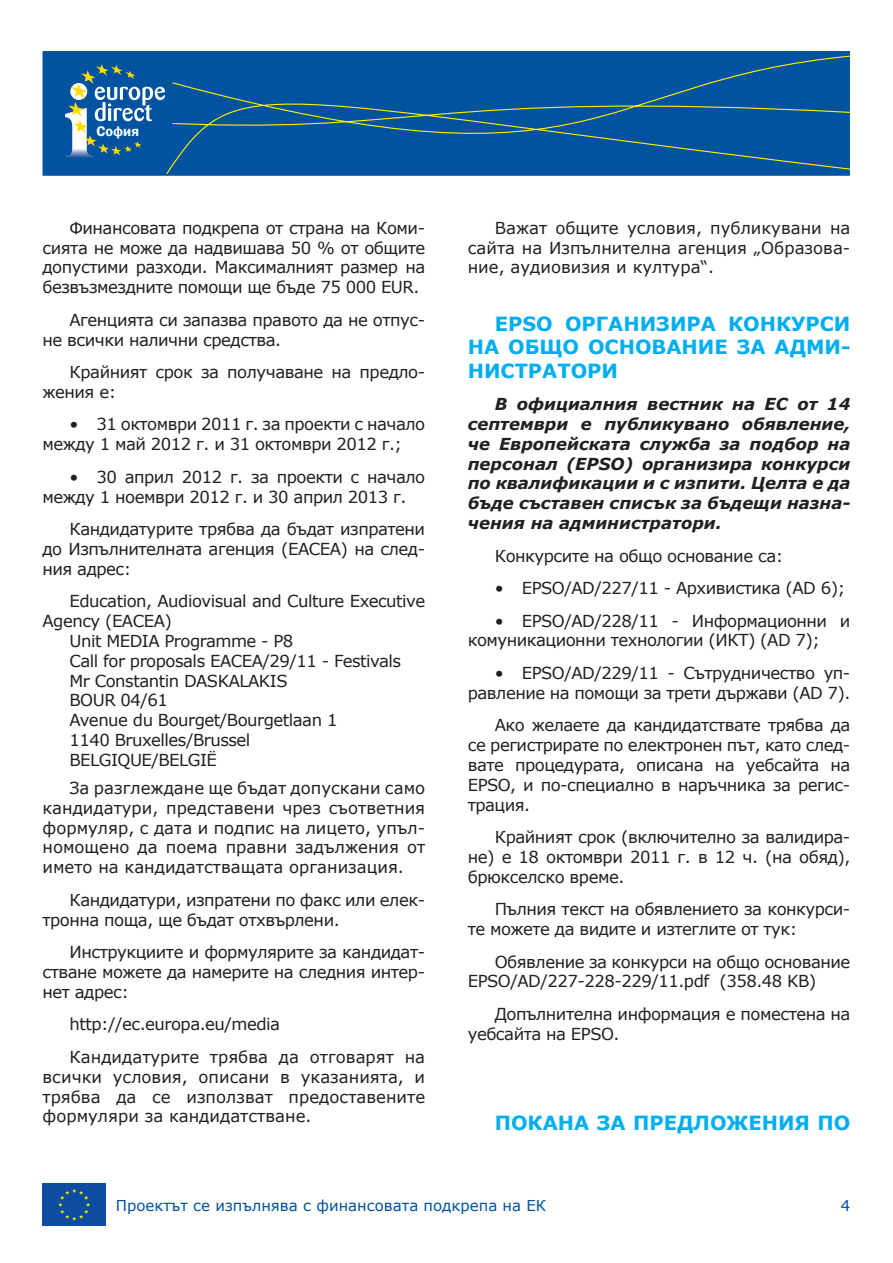
<style>
.page{position:relative;width:893px;height:1263px;background:#fff}
.page>*{position:absolute;margin:0;border:0;box-sizing:border-box;transform-origin:0 0}
.t1{font:700 19.5px/23.4px "Verdana";color:#00aeef;text-align:justify}
.t2{font:16.5px/19.8px "Verdana";letter-spacing:-.03em;color:#231f20}
.t3{font:italic 700 16.5px/19.8px "Verdana";color:#231f20;text-align:justify}
.t4{font:16.5px/32.5px "Verdana";color:#231f20}
.t5{font:15px "Verdana";color:#0153a0}
.t6{font:600 14.25px "Franklin Gothic";color:#fff}
</style>
<div class="page">
<div style="left:43px;top:51px;width:807px;height:125px;background:#0153a0"></div>
<svg style="left:128px;top:55px;width:722px;height:121px"></svg>
<div style="left:57px;top:57px;width:115px;height:110px;background:#0153a0;border-radius:10px"></div>
<svg style="left:65px;top:64px;width:100px;height:94px"></svg>
<div style="left:43px;top:1183px;width:63px;height:43px;background:#0d4da1"></div>
<svg style="left:58px;top:1189px;width:32px;height:31px"></svg>
<p class="t6" style="left:96px;top:123px;width:44px">София</p>
<p class="t2" style="left:43px;top:218px;width:384px;text-align:justify;text-indent:27px">Финансовата подкрепа от страна на Коми&shy;сията не може да надвишава 50 % от общите допустими разходи. Максималният размер на безвъзмездните помощи ще бъде 75 000 EUR.</p>
<p class="t2" style="left:43px;top:310px;width:384px;text-indent:27px">Агенцията си запазва правото да не отпус&shy;не всички налични средства.</p>
<p class="t2" style="left:43px;top:362px;width:384px;text-indent:27px">Крайният срок за получаване на предло&shy;жения е:</p>
<p class="t2" style="left:43px;top:414px;width:384px;text-indent:27px">• 31 октомври 2011 г. за проекти с начало между 1 май 2012 г. и 31 октомври 2012 г.;</p>
<p class="t2" style="left:42px;top:467px;width:384px;text-indent:27px">• 30 април 2012 г. за проекти с начало между 1 ноември 2012 г. и 30 април 2013 г.</p>
<p class="t2" style="left:42px;top:519px;width:384px;text-align:justify;text-indent:27px">Кандидатурите трябва да бъдат изпратени до Изпълнителната агенция (EACEA) на след&shy;ния адрес:</p>
<p class="t2" style="left:69px;top:591px;width:357px">Education, Audiovisual and Culture Executive</p>
<p class="t2" style="left:42px;top:611px;width:131px">Agency (EACEA)</p>
<p class="t2" style="left:69px;top:631px;width:225px">Unit MEDIA Programme - P8</p>
<p class="t2" style="left:69px;top:651px;width:333px">Call for proposals EACEA/29/11 - Festivals</p>
<p class="t2" style="left:69px;top:670px;width:220px">Mr Constantin DASKALAKIS</p>
<p class="t2" style="left:69px;top:690px;width:100px">BOUR 04/61</p>
<p class="t2" style="left:69px;top:710px;width:269px">Avenue du Bourget/Bourgetlaan 1</p>
<p class="t2" style="left:69px;top:730px;width:182px">1140 Bruxelles/Brussel</p>
<p class="t2" style="left:69px;top:750px;width:149px">BELGIQUE/BELGIË</p>
<p class="t2" style="left:42px;top:778px;width:384px;text-align:justify;text-indent:27px">За разглеждане ще бъдат допускани само кандидатури, представени чрез съответния формуляр, с дата и подпис на лицето, упъл&shy;номощено да поема правни задължения от името на кандидатстващата организация.</p>
<p class="t2" style="left:42px;top:890px;width:384px;text-indent:27px">Кандидатури, изпратени по факс или елек&shy;тронна поща, ще бъдат отхвърлени.</p>
<p class="t2" style="left:42px;top:942px;width:384px;text-align:justify;text-indent:27px">Инструкциите и формулярите за кандидат&shy;стване можете да намерите на следния интер&shy;нет адрес:</p>
<p class="t4" style="left:69px;top:1008px;width:357px">http://ec.europa.eu/media<br>Кандидатурите трябва да отговарят на</p>
<p class="t2" style="left:42px;top:1066px;width:384px;text-align:justify">всички условия, описани в указанията, и трябва да се използват предоставените формуляри за кандидатстване.</p>
<p class="t2" style="left:468px;top:218px;width:384px;text-align:justify;text-indent:27px">Важат общите условия, публикувани на сайта на Изпълнителна агенция „Образова&shy;ние, аудиовизия и култура“.</p>
<p class="t1" style="left:468px;top:312px;width:384px;text-indent:27px">EPSO ОРГАНИЗИРА КОНКУРСИ НА ОБЩО ОСНОВАНИЕ ЗА АДМИ-НИСТРАТОРИ</p>
<p class="t3" style="left:468px;top:394px;width:384px;text-indent:27px">В официалния вестник на ЕС от 14 септември е публикувано обявление, че Европейската служба за подбор на персонал (EPSO) организира конкурси по квалификации и с изпити. Целта е да бъде съставен списък за бъдещи назна&shy;чения на администратори.</p>
<p class="t2" style="left:495px;top:545px;width:290px">Конкурсите на общо основание са:</p>
<p class="t2" style="left:495px;top:578px;width:352px">• EPSO/AD/227/11 - Архивистика (AD 6);</p>
<p class="t2" style="left:468px;top:610px;width:384px;text-indent:27px">• EPSO/AD/228/11 - Информационни и комуникационни технологии (ИКТ) (AD 7);</p>
<p class="t2" style="left:468px;top:663px;width:384px;text-align:right">• EPSO/AD/229/11 - Сътрудничество уп&shy;равление на помощи за трети държави (AD 7).</p>
<p class="t2" style="left:468px;top:715px;width:384px;text-align:justify;text-indent:27px">Ако желаете да кандидатствате трябва да се регистрирате по електронен път, като след&shy;вате процедурата, описана на уебсайта на EPSO, и по-специално в наръчника за регис&shy;трация.</p>
<p class="t2" style="left:468px;top:827px;width:384px;text-align:justify;text-indent:27px">Крайният срок (включително за валидира&shy;не) е 18 октомври 2011 г. в 12 ч. (на обяд), брюкселско време.</p>
<p class="t2" style="left:468px;top:899px;width:384px;text-indent:27px">Пълния текст на обявлението за конкурси&shy;те можете да видите и изтеглите от тук:</p>
<p class="t2" style="left:468px;top:951px;width:384px;text-indent:27px">Обявление за конкурси на общо основание<br>EPSO/AD/227-228-229/11.pdf (358.48 KB)</p>
<p class="t2" style="left:468px;top:1004px;width:384px;text-indent:27px">Допълнителна информация е поместена на уебсайта на EPSO.</p>
<p class="t1" style="left:495px;top:1110px;width:357px">ПОКАНА ЗА ПРЕДЛОЖЕНИЯ ПО</p>
<p class="t5" style="left:116px;top:1195px;width:432px">Проектът се изпълнява с финансовата подкрепа на ЕК</p>
<p class="t5" style="left:841px;top:1195px;width:11px">4</p>
</div>
